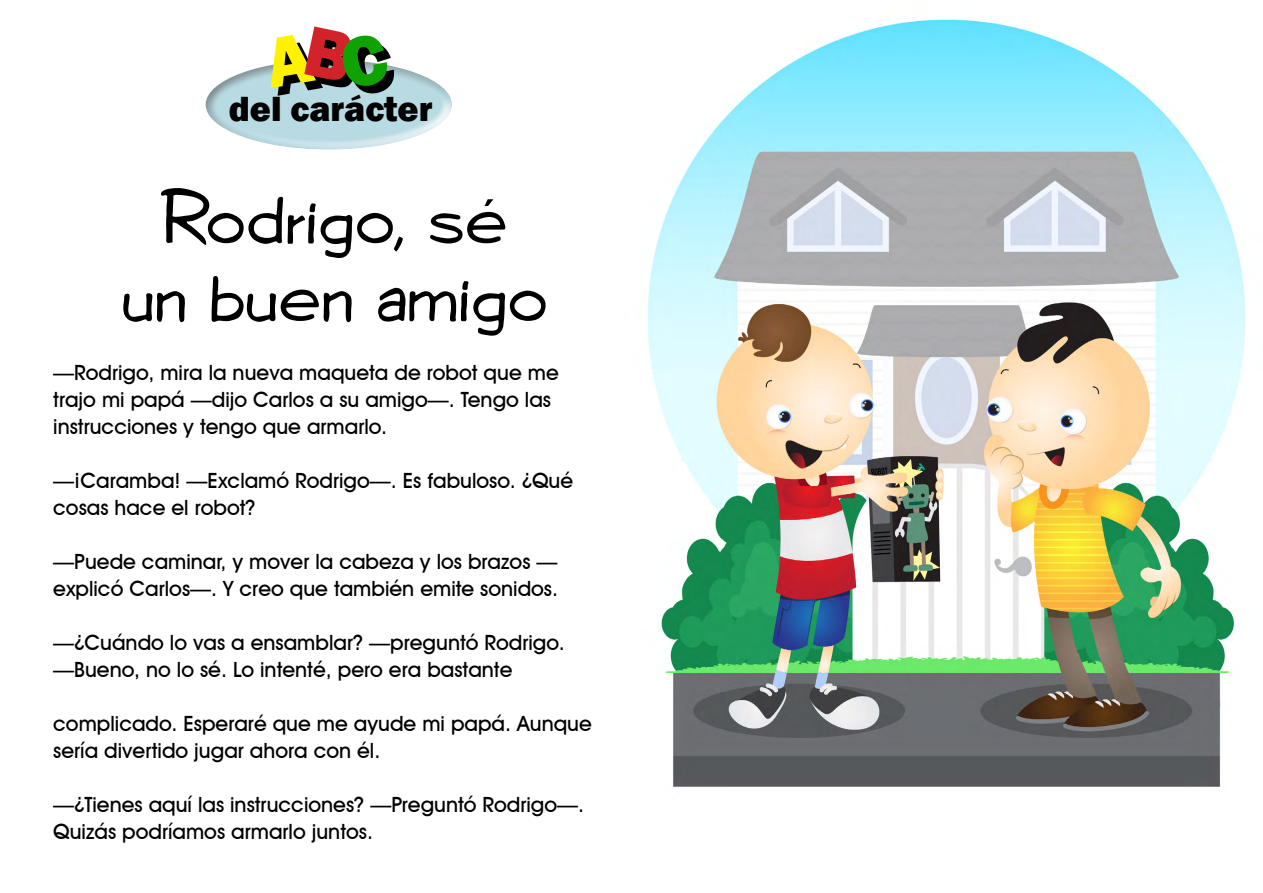
<style>
.page{position:relative;width:1263px;height:893px;background:#fff}
.page>*{position:absolute;margin:0;border:0;box-sizing:border-box;transform-origin:0 0}
.Plain_Text{font:76.5px "Comic 3 Normal";color:#000}
.Plain_Text-2{font:800 36px "Franklin Gothic";color:#000}
.t1{font:500 21px/27px "Avant Garde IT Cby BT";color:#000}
</style>
<div class="page">
<img style="left:647px;top:19px;width:599px;height:768px">
<div style="left:195px;top:49px;width:259px;height:102px;background:#000;opacity:.75"></div>
<svg style="left:269px;top:49px;width:129px;height:49px"></svg>
<p class="Plain_Text-2" style="left:229px;top:86px;width:205px">del carácter</p>
<p class="Plain_Text" style="left:161px;top:175px;width:348px">Rodrigo, sé</p>
<p class="Plain_Text" style="left:121px;top:253px;width:429px">un buen amigo</p>
<p class="t1" style="left:53px;top:359px;width:507px">—Rodrigo, mira la nueva maqueta de robot que me trajo mi papá —dijo Carlos a su amigo—. Tengo las instrucciones y tengo que armarlo.</p>
<p class="t1" style="left:53px;top:467px;width:521px">—¡Caramba! —Exclamó Rodrigo—. Es fabuloso. ¿Qué cosas hace el robot?</p>
<p class="t1" style="left:53px;top:548px;width:506px">—Puede caminar, y mover la cabeza y los brazos — explicó Carlos—. Y creo que también emite sonidos.</p>
<p class="t1" style="left:53px;top:629px;width:513px">—¿Cuándo lo vas a ensamblar? —preguntó Rodrigo.</p>
<p class="t1" style="left:53px;top:656px;width:461px">—Bueno, no lo sé. Lo intenté, pero era bastante</p>
<p class="t1" style="left:53px;top:710px;width:540px">complicado. Esperaré que me ayude mi papá. Aunque sería divertido jugar ahora con él.</p>
<p class="t1" style="left:53px;top:791px;width:532px">—¿Tienes aquí las instrucciones? —Preguntó Rodrigo—.<br>Quizás podríamos armarlo juntos.</p>
</div>
